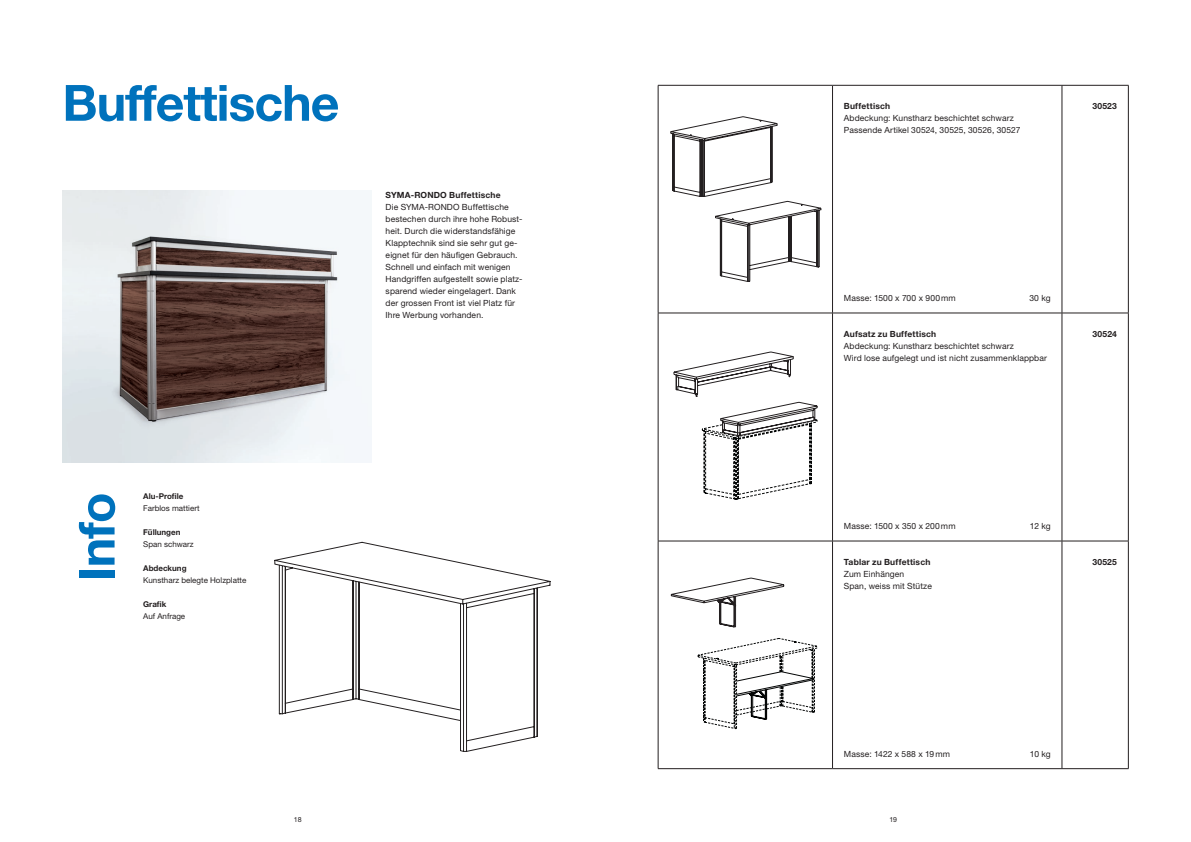
<style>
.page{position:relative;width:1191px;height:842px;background:#fff}
.page>*{position:absolute;margin:0;border:0;box-sizing:border-box;transform-origin:0 0}
.t1{font:700 50px "Helvetica Neue LT Std";letter-spacing:-.02em;color:#0072bc}
.Text{font:8.5px/12px "Helvetica Neue LT Std";letter-spacing:.01em;color:#231f20}
.Text_Tabelle{font:8.5px "Helvetica Neue LT Std";letter-spacing:.01em;color:#231f20}
.Titel_Tabelle{font:700 8.5px "Helvetica Neue LT Std";letter-spacing:.02em;color:#231f20}
.Untertitel{font:700 8.5px "Helvetica Neue LT Std";letter-spacing:.02em;color:#231f20}
.Artikelnummer{font:700 8.5px "Helvetica Neue LT Std";letter-spacing:.03em;color:#231f20}
.t2{font:8px "Helvetica Neue LT Std";color:#231f20}
.t3{font:700 8px "Helvetica Neue LT Std";color:#231f20}
.t4{font:7px "Helvetica Neue LT Std";color:#231f20}
</style>
<div class="page">
<hr style="left:658px;top:85px;width:174px;height:1px;background:#231f20">
<hr style="left:658px;top:86px;width:1px;height:227px;background:#231f20">
<hr style="left:832px;top:85px;width:230px;height:1px;background:#231f20">
<hr style="left:832px;top:86px;width:1px;height:227px;background:#231f20">
<hr style="left:1062px;top:85px;width:66px;height:1px;background:#231f20">
<hr style="left:1061px;top:86px;width:1px;height:227px;background:#231f20">
<hr style="left:1128px;top:86px;width:1px;height:227px;background:#231f20">
<hr style="left:658px;top:313px;width:174px;height:1px;background:#231f20">
<hr style="left:658px;top:313px;width:1px;height:228px;background:#231f20">
<hr style="left:832px;top:313px;width:230px;height:1px;background:#231f20">
<hr style="left:832px;top:313px;width:1px;height:228px;background:#231f20">
<hr style="left:1062px;top:313px;width:66px;height:1px;background:#231f20">
<hr style="left:1061px;top:313px;width:1px;height:228px;background:#231f20">
<hr style="left:1128px;top:313px;width:1px;height:228px;background:#231f20">
<hr style="left:658px;top:541px;width:174px;height:1px;background:#231f20">
<hr style="left:658px;top:541px;width:1px;height:227px;background:#231f20">
<hr style="left:832px;top:541px;width:230px;height:1px;background:#231f20">
<hr style="left:832px;top:541px;width:1px;height:227px;background:#231f20">
<hr style="left:1062px;top:541px;width:66px;height:1px;background:#231f20">
<hr style="left:1061px;top:541px;width:1px;height:227px;background:#231f20">
<hr style="left:1128px;top:541px;width:1px;height:227px;background:#231f20">
<hr style="left:658px;top:768px;width:174px;height:1px;background:#231f20">
<hr style="left:832px;top:768px;width:230px;height:1px;background:#231f20">
<hr style="left:1062px;top:768px;width:66px;height:1px;background:#231f20">
<img style="left:62px;top:191px;width:309px;height:272px">
<svg style="left:274px;top:541px;width:277px;height:211px"></svg>
<svg style="left:670px;top:116px;width:151px;height:166px"></svg>
<svg style="left:673px;top:351px;width:145px;height:149px"></svg>
<svg style="left:670px;top:577px;width:114px;height:50px"></svg>
<svg style="left:697px;top:638px;width:120px;height:91px"></svg>
<p class="t1" style="left:62px;top:72px;width:278px">Buffettische</p>
<p class="Untertitel" style="left:386px;top:190px;width:117px">SYMA-RONDO Buffettische</p>
<p class="Text" style="left:386px;top:201px;width:138px">Die SYMA-RONDO Buffettische bestechen durch ihre hohe Robust&shy;heit. Durch die widerstandsfähige Klapptechnik sind sie sehr gut ge&shy;eignet für den häufigen Gebrauch.<br>Schnell und einfach mit wenigen Handgriffen aufgestellt sowie platz&shy;sparend wieder eingelagert. Dank</p>
<p class="Text" style="left:386px;top:297px;width:131px">der grossen Front ist viel Platz für</p>
<p class="Text" style="left:386px;top:309px;width:99px">Ihre Werbung vorhanden.</p>
<p class="Titel_Tabelle" style="left:844px;top:101px;width:48px">Buffettisch</p>
<p class="Text_Tabelle" style="left:844px;top:113px;width:171px">Abdeckung: Kunstharz beschichtet schwarz</p>
<p class="Text_Tabelle" style="left:844px;top:125px;width:178px">Passende Artikel 30524, 30525, 30526, 30527</p>
<p class="Artikelnummer" style="left:1092px;top:101px;width:26px">30523</p>
<p class="Text_Tabelle" style="left:844px;top:293px;width:113px">Masse: 1500 x 700 x 900mm</p>
<p class="Text_Tabelle" style="left:1029px;top:293px;width:23px">30 kg</p>
<p class="Titel_Tabelle" style="left:844px;top:329px;width:94px">Aufsatz zu Buffettisch</p>
<p class="Text_Tabelle" style="left:844px;top:341px;width:171px">Abdeckung: Kunstharz beschichtet schwarz</p>
<p class="Text_Tabelle" style="left:844px;top:353px;width:205px">Wird lose aufgelegt und ist nicht zusammenklappbar</p>
<p class="Artikelnummer" style="left:1092px;top:329px;width:26px">30524</p>
<p class="t1" style="left:66px;top:581px;width:90px;rotate:-90deg">Info</p>
<p class="t3" style="left:143px;top:491px;width:42px">Alu-Profile</p>
<p class="t2" style="left:143px;top:504px;width:58px">Farblos mattiert</p>
<p class="t3" style="left:143px;top:527px;width:39px">Füllungen</p>
<p class="t2" style="left:143px;top:540px;width:52px">Span schwarz</p>
<p class="t3" style="left:143px;top:563px;width:45px">Abdeckung</p>
<p class="t2" style="left:143px;top:576px;width:105px">Kunstharz belegte Holzplatte</p>
<p class="t3" style="left:143px;top:599px;width:25px">Grafik</p>
<p class="t2" style="left:143px;top:612px;width:44px">Auf Anfrage</p>
<p class="Text_Tabelle" style="left:844px;top:521px;width:113px">Masse: 1500 x 350 x 200mm</p>
<p class="Text_Tabelle" style="left:1030px;top:521px;width:22px">12 kg</p>
<p class="Titel_Tabelle" style="left:844px;top:557px;width:88px">Tablar zu Buffettisch</p>
<p class="Text_Tabelle" style="left:844px;top:569px;width:62px">Zum Einhängen</p>
<p class="Text_Tabelle" style="left:844px;top:581px;width:90px">Span, weiss mit Stütze</p>
<p class="Artikelnummer" style="left:1092px;top:557px;width:26px">30525</p>
<p class="Text_Tabelle" style="left:844px;top:749px;width:108px">Masse: 1422 x 588 x 19mm</p>
<p class="Text_Tabelle" style="left:1030px;top:749px;width:22px">10 kg</p>
<p class="t4" style="left:294px;top:816px;width:9px">18</p>
<p class="t4" style="left:889px;top:816px;width:9px">19</p>
</div>
